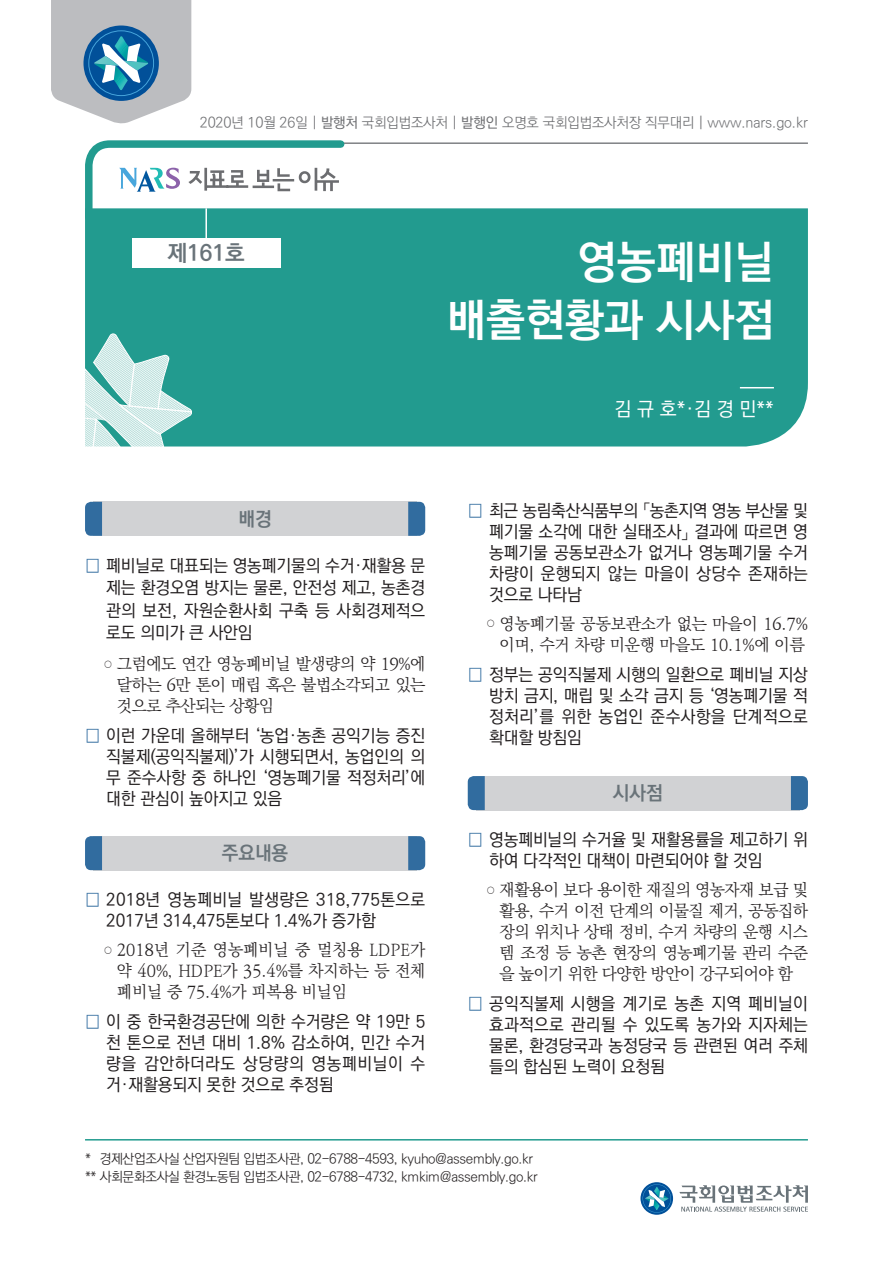
<style>
.page{position:relative;width:893px;height:1263px;background:#fff}
.page>*{position:absolute;margin:0;border:0;box-sizing:border-box;transform-origin:0 0}
.t1{font:700 45px/58.5px "Ko Pub Dotum";color:#fff;text-align:right}
.t2{font:700 22.5px "Ko Pub Dotum";color:#697379}
.t3{font:500 19.5px "Ko Pub Dotum";color:#fff}
.t4{font:700 19.5px "Ko Pub Dotum";letter-spacing:-.005em;color:#697379}
.t5{font:500 17.25px/21px "Ko Pub Dotum";letter-spacing:-.005em;color:#231f20;text-align:justify}
.t6{font:500 17.25px/21px "Ko Pub Dotum";letter-spacing:.015em;color:#231f20}
.t7{font:300 16.5px/21px "Ko Pub Batang";letter-spacing:-.025em;color:#231f20;text-align:justify}
.t8{font:300 16.5px/21px "Ko Pub Batang";letter-spacing:-.005em;color:#231f20;text-align:center}
.t9{font:300 14.25px "Ko Pub Dotum";letter-spacing:-.01em;color:#6c6d70}
.t10{font:300 13.5px/18px "Ko Pub Dotum";letter-spacing:-.03em;color:#231f20}
.s1{font-weight:500}
.s2{color:#316c9f}
.s3{font-size:9px}
</style>
<div class="page">
<hr style="left:302px;top:142px;width:506px;height:2px;background:#808285">
<div style="left:85px;top:208px;width:723px;height:238px;background:#229b8f"></div>
<hr style="left:740px;top:387px;width:34px;height:1px;background:#fff">
<svg style="left:85px;top:140px;width:263px;height:85px"></svg>
<hr style="left:205px;top:208px;width:2px;height:30px;background:#fff">
<svg style="left:51px;top:0;width:140px;height:124px;background:#a0b4c2"></svg>
<svg style="left:679px;top:1185px;width:129px;height:27px"></svg>
<svg style="left:640px;top:1182px;width:33px;height:33px"></svg>
<svg style="left:643px;top:1184px;width:28px;height:29px"></svg>
<svg style="left:85px;top:334px;width:107px;height:113px;background:#91cdc7"></svg>
<div style="left:94px;top:502px;width:323px;height:34px;background:#d1d2d4"></div>
<svg style="left:85px;top:502px;width:17px;height:34px"></svg>
<svg style="left:408px;top:502px;width:17px;height:34px"></svg>
<div style="left:476px;top:776px;width:323px;height:34px;background:#d1d2d4"></div>
<svg style="left:468px;top:776px;width:17px;height:34px"></svg>
<svg style="left:791px;top:776px;width:17px;height:34px"></svg>
<div style="left:94px;top:836px;width:323px;height:34px;background:#d1d2d4"></div>
<svg style="left:85px;top:836px;width:17px;height:34px"></svg>
<svg style="left:408px;top:836px;width:17px;height:34px"></svg>
<div style="left:132px;top:238px;width:149px;height:30px;background:#fff"></div>
<hr style="left:85px;top:1139px;width:723px;height:1px;background:#229b8f">
<p class="t9" style="left:200px;top:116px;width:610px">2020년 10월 26일 | <span class="s1">발행처</span> 국회입법조사처 | <span class="s1">발행인</span> 오명호 국회입법조사처장 직무대리 | www.nars.go.kr</p>
<h2 class="t2" style="left:168px;top:241px;width:79px">제161호</h2>
<h1 class="t1" style="left:447px;top:234px;width:328px">영농폐비닐 배출현황과 시사점</h1>
<p class="t3" style="left:614px;top:400px;width:161px">김 규 호*·김 경 민**</p>
<p class="t4" style="left:239px;top:509px;width:35px">배경</p>
<p class="t5" style="left:106px;top:555px;width:320px;line-height:22.5px;text-indent:-21px"><span class="s2">•</span> 폐비닐로 대표되는 영농폐기물의 수거·재활용 문 제는 환경오염 방지는 물론, 안전성 제고, 농촌경 관의 보전, 자원순환사회 구축 등 사회경제적으 로도 의미가 큰 사안임</p>
<p class="t7" style="left:117px;top:654px;width:310px;text-indent:-13px"><span class="s3">○</span> 그럼에도 연간 영농폐비닐 발생량의 약 19%에 달하는 6만 톤이 매립 혹은 불법소각되고 있는 것으로 추산되는 상황임</p>
<p class="t5" style="left:106px;top:726px;width:320px;text-indent:-21px"><span class="s2">•</span> 이런 가운데 올해부터 ‘농업·농촌 공익기능 증진 직불제(공익직불제)’가 시행되면서, 농업인의 의 무 준수사항 중 하나인 ‘영농폐기물 적정처리’에 대한 관심이 높아지고 있음</p>
<p class="t4" style="left:222px;top:843px;width:68px">주요내용</p>
<p class="t6" style="left:106px;top:890px;width:320px;text-indent:-21px"><span class="s2">•</span> 2018년 영농폐비닐 발생량은 318,775톤으로<br>2017년 314,475톤보다 1.4%가 증가함</p>
<p class="t7" style="left:117px;top:940px;width:310px;text-indent:-13px"><span class="s3">○</span> 2018년 기준 영농폐비닐 중 멀칭용 LDPE가 약 40%, HDPE가 35.4%를 차지하는 등 전체 폐비닐 중 75.4%가 피복용 비닐임</p>
<p class="t5" style="left:106px;top:1012px;width:320px;text-indent:-21px"><span class="s2">•</span> 이 중 한국환경공단에 의한 수거량은 약 19만 5 천 톤으로 전년 대비 1.8% 감소하여, 민간 수거 량을 감안하더라도 상당량의 영농폐비닐이 수 거·재활용되지 못한 것으로 추정됨</p>
<p class="t5" style="left:489px;top:500px;width:320px;text-indent:-21px"><span class="s2">•</span> 최근 농림축산식품부의 「농촌지역 영농 부산물 및 폐기물 소각에 대한 실태조사」 결과에 따르면 영 농폐기물 공동보관소가 없거나 영농폐기물 수거 차량이 운행되지 않는 마을이 상당수 존재하는 것으로 나타남</p>
<p class="t8" style="left:487px;top:613px;width:323px"><span class="s3">○</span> 영농폐기물 공동보관소가 없는 마을이 16.7% 이며, 수거 차량 미운행 마을도 10.1%에 이름</p>
<p class="t5" style="left:489px;top:664px;width:320px;text-indent:-21px"><span class="s2">•</span> 정부는 공익직불제 시행의 일환으로 폐비닐 지상 방치 금지, 매립 및 소각 금지 등 ‘영농폐기물 적 정처리’를 위한 농업인 준수사항을 단계적으로 확대할 방침임</p>
<p class="t4" style="left:613px;top:783px;width:51px">시사점</p>
<p class="t5" style="left:489px;top:830px;width:320px;text-indent:-21px"><span class="s2">•</span> 영농폐비닐의 수거율 및 재활용률을 제고하기 위 하여 다각적인 대책이 마련되어야 할 것임</p>
<p class="t7" style="left:500px;top:880px;width:310px;text-indent:-13px"><span class="s3">○</span> 재활용이 보다 용이한 재질의 영농자재 보급 및 활용, 수거 이전 단계의 이물질 제거, 공동집하 장의 위치나 상태 정비, 수거 차량의 운행 시스 템 조정 등 농촌 현장의 영농폐기물 관리 수준 을 높이기 위한 다양한 방안이 강구되어야 함</p>
<p class="t5" style="left:489px;top:994px;width:320px;text-indent:-21px"><span class="s2">•</span> 공익직불제 시행을 계기로 농촌 지역 폐비닐이 효과적으로 관리될 수 있도록 농가와 지자체는 물론, 환경당국과 농정당국 등 관련된 여러 주체 들의 합심된 노력이 요청됨</p>
<p class="t10" style="left:85px;top:1150px;width:454px">* 경제산업조사실 산업자원팀 입법조사관, 02-6788-4593, kyuho@assembly.go.kr ** 사회문화조사실 환경노동팀 입법조사관, 02-6788-4732, kmkim@assembly.go.kr</p>
</div>
